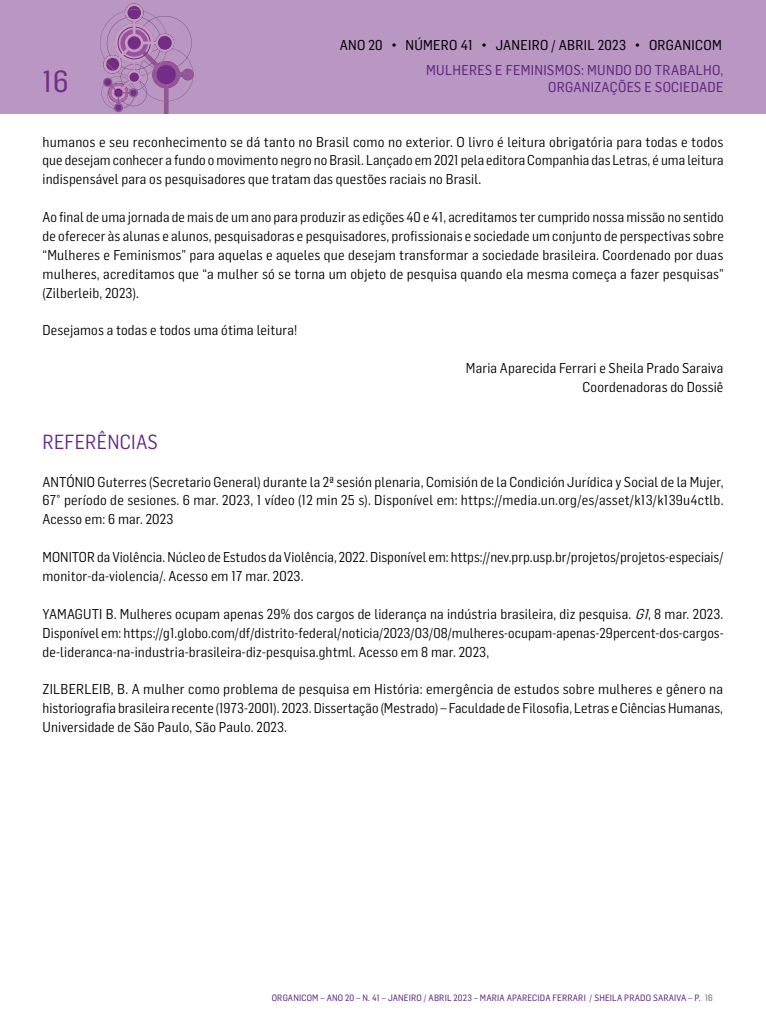
<style>
.page{position:relative;width:766px;height:1021px;background:#fff}
.page>*{position:absolute;margin:0;border:0;box-sizing:border-box;transform-origin:0 0}
.t1{font:30px "Flama Semicondensed Basic";color:#732d87}
.t2{font:20px "Flama Semicondensed";letter-spacing:.01em;color:#5f2882}
.t3{font:14px/18.9px "Flama Semicondensed";letter-spacing:.01em;color:#000;text-align:justify}
.t4{font:14px/16.8px "Flama Semicondensed Basic";letter-spacing:.02em;color:#5f2882;text-align:right}
.t5{font:14px "Flama Semicondensed Basic";letter-spacing:.02em;color:#000}
.t6{font:9px "Flama Semicondensed Basic";letter-spacing:.02em;color:#5f2882}
.s1{font-style:italic}
.s2{color:#9d9d9c}
</style>
<div class="page">
<div style="left:0;top:0;width:765px;height:113px;background:#ba96c3"></div>
<svg style="left:100px;top:3px;width:93px;height:110px"></svg>
<div style="left:158px;top:36px;width:14px;height:14px;background:#732d87;border-radius:50%"></div>
<div style="left:104px;top:79px;width:7px;height:7px;background:#732d87;border-radius:3px"></div>
<div style="left:128px;top:36px;width:13px;height:13px;background:#732d87;border-radius:50%"></div>
<div style="left:115px;top:89px;width:7px;height:7px;background:#732d87;border-radius:3px"></div>
<div style="left:129px;top:72px;width:10px;height:10px;background:#732d87;border-radius:5px"></div>
<p class="t5" style="left:339px;top:36px;width:383px">ANO 20 • NÚMERO 41 • JANEIRO / ABRIL 2023 • ORGANICOM</p>
<p class="t4" style="left:426px;top:61px;width:298px">MULHERES E FEMINISMOS: MUNDO DO TRABALHO,<br>ORGANIZAÇÕES E SOCIEDADE</p>
<h1 class="t1" style="left:43px;top:62px;width:27px">16</h1>
<p class="t4" style="left:390px;top:61px;width:334px">COMUNICAÇÃO, AGENDA 2030 DA ONU E ORGANIZAÇÕES</p>
<p class="t3" style="left:43px;top:131px;width:682px">humanos e seu reconhecimento se dá tanto no Brasil como no exterior. O livro é leitura obrigatória para todas e todos que desejam conhecer a fundo o movimento negro no Brasil. Lançado em 2021 pela editora Companhia das Letras, é uma leitura indispensável para os pesquisadores que tratam das questões raciais no Brasil.</p>
<p class="t3" style="left:43px;top:207px;width:682px">Ao final de uma jornada de mais de um ano para produzir as edições 40 e 41, acreditamos ter cumprido nossa missão no sentido de oferecer às alunas e alunos, pesquisadoras e pesquisadores, profissionais e sociedade um conjunto de perspectivas sobre “Mulheres e Feminismos” para aquelas e aqueles que desejam transformar a sociedade brasileira. Coordenado por duas mulheres, acreditamos que “a mulher só se torna um objeto de pesquisa quando ela mesma começa a fazer pesquisas” (Zilberleib, 2023).</p>
<p class="t3" style="left:43px;top:320px;width:256px">Desejamos a todas e todos uma ótima leitura!</p>
<p class="t3" style="left:466px;top:358px;width:259px;text-align:right">Maria Aparecida Ferrari e Sheila Prado Saraiva<br>Coordenadoras do Dossiê</p>
<h2 class="t2" style="left:43px;top:429px;width:117px">REFERÊNCIAS</h2>
<p class="t3" style="left:43px;top:471px;width:682px">ANTÓNIO Guterres (Secretario General) durante la 2ª sesión plenaria, Comisión de la Condición Jurídica y Social de la Mujer, 67° período de sesiones. 6 mar. 2023, 1 vídeo (12 min 25 s). Disponível em: https://media.un.org/es/asset/k13/k139u4ctlb.<br>Acesso em: 6 mar. 2023</p>
<p class="t3" style="left:43px;top:547px;width:682px">MONITOR da Violência. Núcleo de Estudos da Violência, 2022. Disponível em: https://nev.prp.usp.br/projetos/projetos-especiais/ monitor-da-violencia/. Acesso em 17 mar. 2023.</p>
<p class="t3" style="left:43px;top:603px;width:682px">YAMAGUTI B. Mulheres ocupam apenas 29% dos cargos de liderança na indústria brasileira, diz pesquisa. <span class="s1">G1</span>, 8 mar. 2023.<br>Disponível em: https://g1.globo.com/df/distrito-federal/noticia/2023/03/08/mulheres-ocupam-apenas-29percent-dos-cargos&shy;de-lideranca-na-industria-brasileira-diz-pesquisa.ghtml. Acesso em 8 mar. 2023,</p>
<p class="t3" style="left:43px;top:679px;width:681px">ZILBERLEIB, B. A mulher como problema de pesquisa em História: emergência de estudos sobre mulheres e gênero na historiografia brasileira recente (1973-2001). 2023. Dissertação (Mestrado) – Faculdade de Filosofia, Letras e Ciências Humanas, Universidade de São Paulo, São Paulo. 2023.</p>
<p class="t6" style="left:272px;top:992px;width:220px">ORGANICOM – ANO 20 – N. 41 – JANEIRO / ABRIL 2023 – MARIA</p>
<p class="t6" style="left:506px;top:992px;width:11px">APARECI</p>
<p class="t6" style="left:540px;top:992px;width:23px">DA FERRARI</p>
<p class="t6" style="left:589px;top:992px;width:21px">/ SHEILA</p>
<p class="t6" style="left:624px;top:992px;width:39px">PRADO SARAI</p>
<p class="t6" style="left:676px;top:992px;width:38px">VA – P. <span class="s2">16</span></p>
</div>
